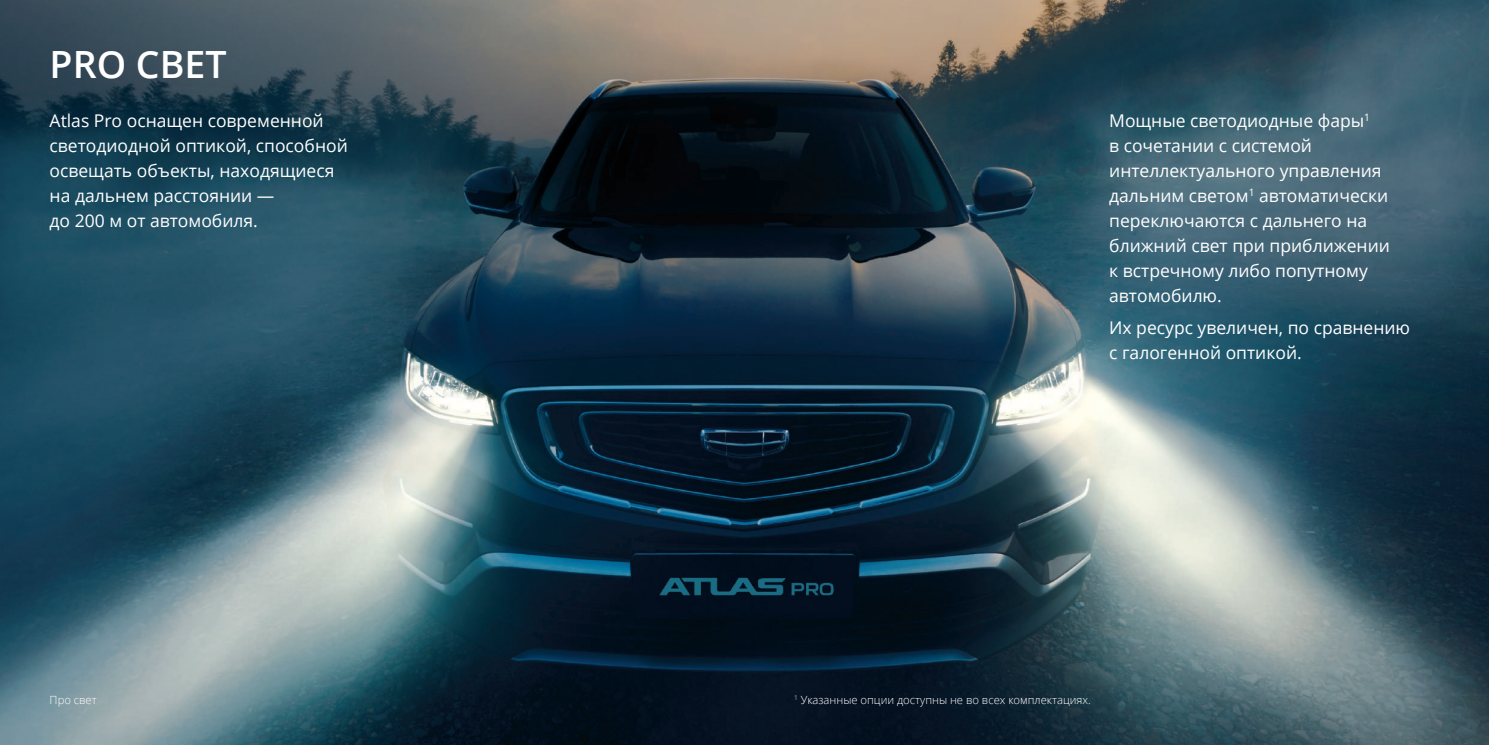
<style>
.page{position:relative;width:1489px;height:745px;background:#fff}
.page>*{position:absolute;margin:0;border:0;box-sizing:border-box;transform-origin:0 0}
.t1{font:600 37.5px "Open Sans";color:#fff}
.t2{font:17.5px/25px "Open Sans";color:#fff}
.t3{font:300 11.25px "Open Sans";color:#fff}
</style>
<div class="page">
<img style="left:0;top:0;width:726px;height:744px">
<img style="left:726px;top:0;width:762px;height:744px">
<h1 class="t1" style="left:50px;top:39px;width:178px">PRO СВЕТ</h1>
<p class="t2" style="left:50px;top:107px;width:299px">Atlas Pro оснащен современной светодиодной оптикой, способной освещать объекты, находящиеся на дальнем расстоянии —<br>до 200 м от автомобиля.</p>
<p class="t3" style="left:50px;top:691px;width:49px">Про свет</p>
<p class="t2" style="left:1109px;top:107px;width:282px">Мощные светодиодные фары<sup>1<br></sup>в сочетании с системой интеллектуального управления дальним светом<sup>1</sup> автоматически переключаются с дальнего на ближний свет при приближении к встречному либо попутному автомобилю.</p>
<p class="t2" style="left:1109px;top:315px;width:302px">Их ресурс увеличен, по сравнению с галогенной оптикой.</p>
<p class="t3" style="left:794px;top:691px;width:298px"><sup>1</sup> Указанные опции доступны не во всех комплектациях.</p>
</div>
